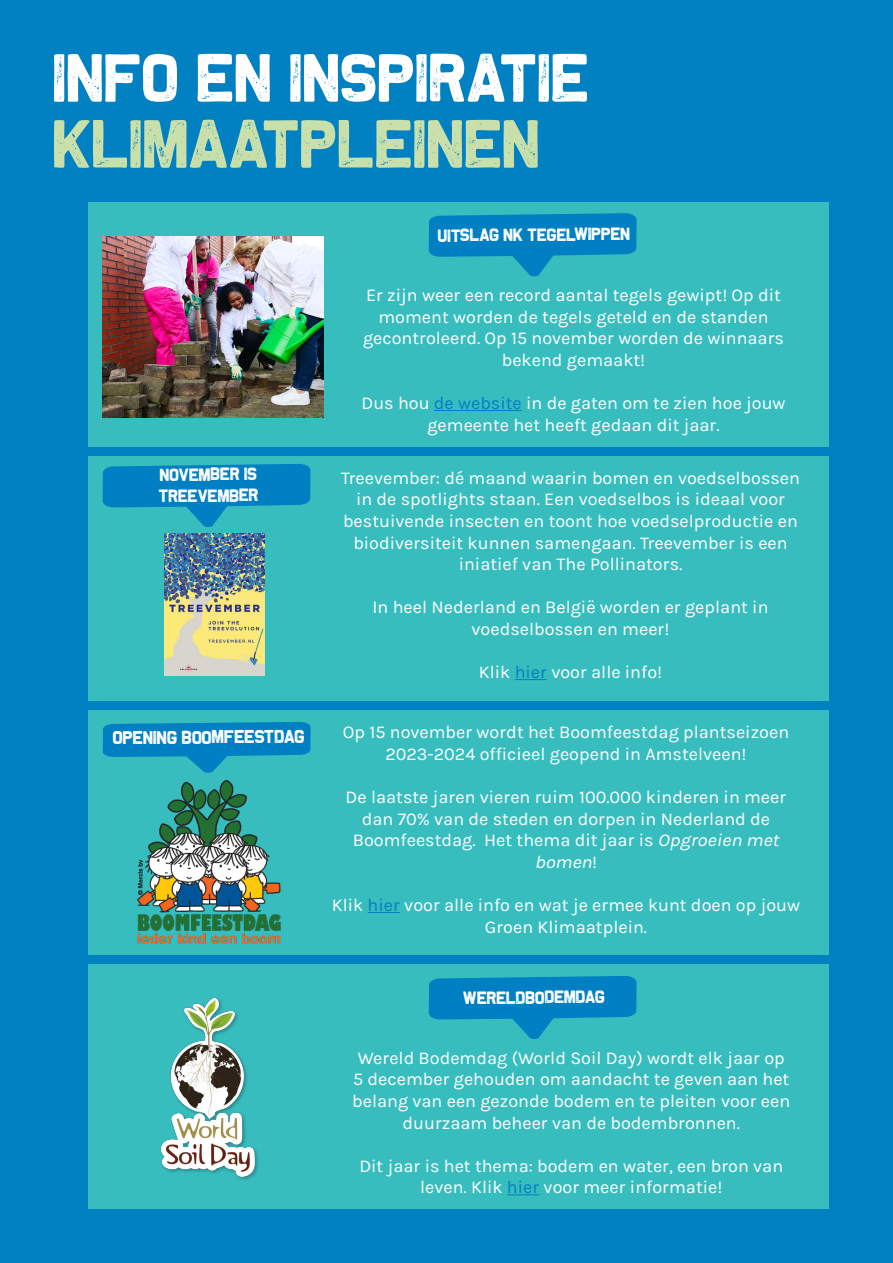
<style>
.page{position:relative;width:893px;height:1263px;background:#0181c1}
.page>*{position:absolute;margin:0;border:0;box-sizing:border-box;transform-origin:0 0}
.t1{font:69px "The Slugand Lion";color:#fff}
.t2{font:69px "The Slugand Lion";color:#c9e0ab}
.t3{font:18.6px "The Slugand Lion";color:#fff}
.t4{font:18px/21.6px "Karla";color:#fff;text-align:center}
.t5{font:17.7px/21.1px "The Slugand Lion";color:#fff}
.s1{color:#0080c2}
.s2{font-style:italic}
</style>
<div class="page">
<div style="left:88px;top:456px;width:740px;height:244px;background:#38bdbf"></div>
<svg style="left:103px;top:464px;width:207px;height:63px"></svg>
<hr style="left:515px;top:679px;width:32px;height:1px;background:#0080c2">
<img style="left:164px;top:534px;width:101px;height:141px">
<div style="left:88px;top:710px;width:740px;height:244px;background:#38bdbf"></div>
<svg style="left:103px;top:722px;width:208px;height:51px"></svg>
<img style="left:138px;top:781px;width:142px;height:162px">
<hr style="left:368px;top:912px;width:32px;height:1px;background:#0080c2">
<div style="left:88px;top:965px;width:740px;height:244px;background:#38bdbf"></div>
<svg style="left:429px;top:976px;width:208px;height:63px"></svg>
<hr style="left:507px;top:1194px;width:32px;height:1px;background:#0080c2">
<img style="left:160px;top:998px;width:98px;height:182px">
<div style="left:88px;top:202px;width:740px;height:244px;background:#38bdbf"></div>
<svg style="left:429px;top:213px;width:208px;height:63px"></svg>
<hr style="left:434px;top:410px;width:88px;height:1px;background:#0080c2">
<img style="left:103px;top:236px;width:221px;height:181px">
<h1 class="t1" style="left:54px;top:40px;width:538px">INFO EN INSPIRATIE</h1>
<h1 class="t2" style="left:54px;top:106px;width:489px">KLIMAATPLEINEN</h1>
<p class="t5" style="left:438px;top:226px;width:194px;rotate:-1deg">UITSLAG NK TEGELWIPPEN</p>
<p class="t4" style="left:363px;top:285px;width:422px">Er zijn weer een record aantal tegels gewipt! Op dit moment worden de tegels geteld en de standen gecontroleerd. Op 15 november worden de winnaars bekend gemaakt!</p>
<p class="t4" style="left:361px;top:393px;width:426px">Dus hou <span class="s1">de website</span> in de gaten om te zien hoe jouw gemeente het heeft gedaan dit jaar.</p>
<p class="t5" style="left:159px;top:465px;width:101px;rotate:-1deg">NOVEMBER IS<br>TREEVEMBER</p>
<p class="t4" style="left:341px;top:467px;width:460px">Treevember: dé maand waarin bomen en voedselbossen in de spotlights staan. Een voedselbos is ideaal voor bestuivende insecten en toont hoe voedselproductie en biodiversiteit kunnen samengaan. Treevember is een iniatief van The Pollinators.</p>
<p class="t4" style="left:373px;top:597px;width:397px">In heel Nederland en België worden er geplant in voedselbossen en meer!</p>
<p class="t4" style="left:479px;top:662px;width:185px">Klik <span class="s1">hier</span> voor alle info!</p>
<p class="t3" style="left:113px;top:728px;width:193px;rotate:-1deg">Opening boomfeestdag</p>
<p class="t4" style="left:343px;top:722px;width:448px">Op 15 november wordt het Boomfeestdag plantseizoen<br>2023-2024 officieel geopend in Amstelveen!</p>
<p class="t4" style="left:346px;top:787px;width:442px">De laatste jaren vieren ruim 100.000 kinderen in meer dan 70% van de steden en dorpen in Nederland de Boomfeestdag. Het thema dit jaar is <span class="s2">Opgroeien met bomen</span>!</p>
<p class="t4" style="left:332px;top:895px;width:470px">Klik <span class="s1">hier</span> voor alle info en wat je ermee kunt doen op jouw<br>Groen Klimaatplein.</p>
<p class="t5" style="left:463px;top:988px;width:143px;rotate:-1deg">WERELDBODEMDAG</p>
<p class="t4" style="left:352px;top:1047px;width:440px">Wereld Bodemdag (World Soil Day) wordt elk jaar op 5 december gehouden om aandacht te geven aan het belang van een gezonde bodem en te pleiten voor een duurzaam beheer van de bodembronnen.</p>
<p class="t4" style="left:359px;top:1155px;width:425px">Dit jaar is het thema: bodem en water, een bron van leven. Klik <span class="s1">hier</span> voor meer informatie!</p>
</div>
